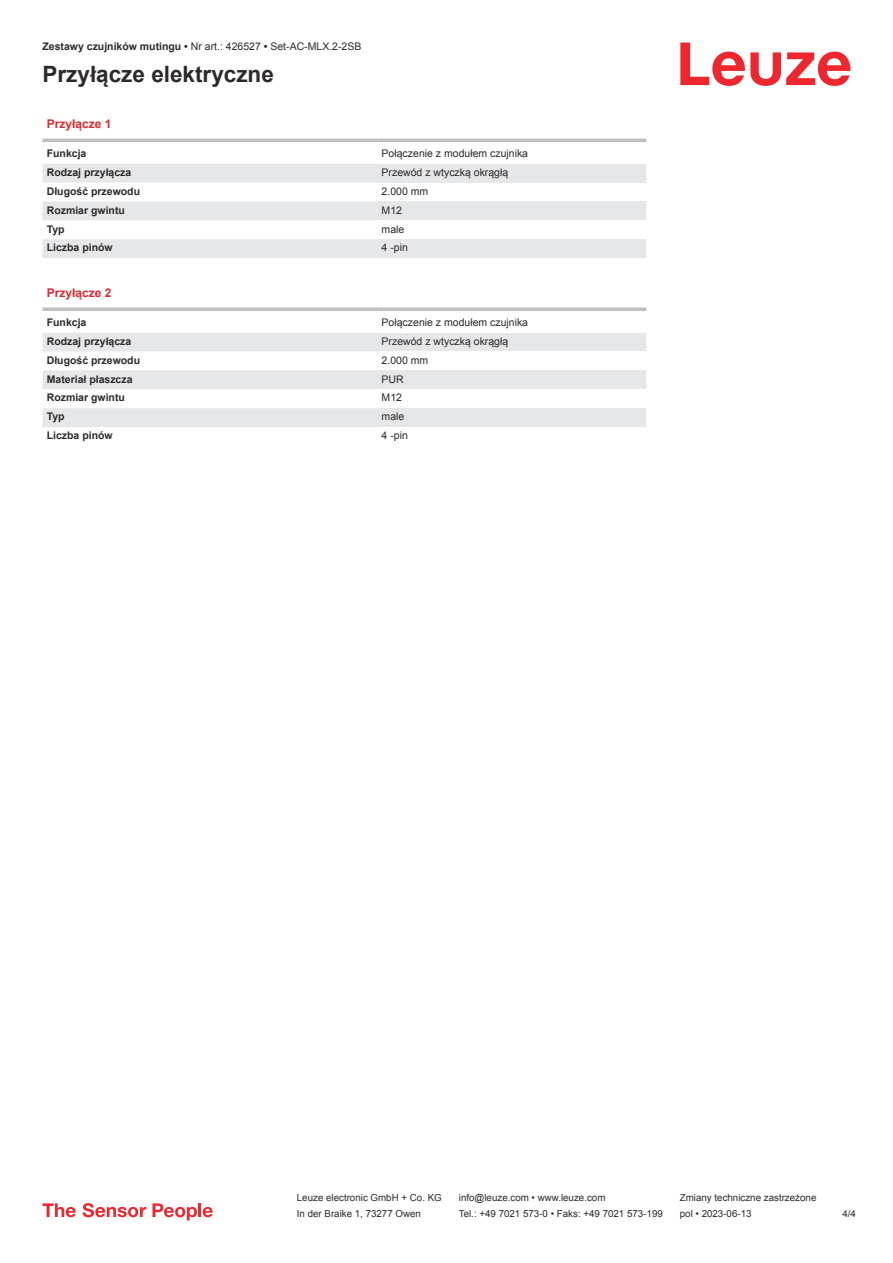
<style>
.page{position:relative;width:893px;height:1263px;background:#fff}
.page>*{position:absolute;margin:0;border:0;box-sizing:border-box;transform-origin:0 0}
.t1{font:700 22.5px "Arial";color:#2b292a}
.t2{font:700 12px "Arial";color:#db2a30}
.t3{font:10.5px "Arial";color:#2b292a}
.t4{font:700 10.5px "Arial";color:#2b292a}
.t5{font:9.75px "Arial";color:#2b292a}
.s1{font-weight:700}
</style>
<div class="page">
<svg style="left:680px;top:43px;width:170px;height:43px"></svg>
<svg style="left:43px;top:138px;width:603px;height:1px"></svg>
<svg style="left:43px;top:164px;width:335px;height:94px;fill:#e6e7e9"></svg>
<hr style="left:43px;top:139px;width:335px;height:3px;background:#bdbfc1">
<hr style="left:378px;top:139px;width:268px;height:3px;background:#bdbfc1">
<div style="left:378px;top:164px;width:268px;height:19px;background:#e6e7e9"></div>
<div style="left:378px;top:201px;width:268px;height:19px;background:#e6e7e9"></div>
<div style="left:378px;top:239px;width:268px;height:19px;background:#e6e7e9"></div>
<svg style="left:43px;top:333px;width:335px;height:94px;fill:#e6e7e9"></svg>
<svg style="left:43px;top:307px;width:335px;height:4px"></svg>
<svg style="left:378px;top:307px;width:268px;height:4px"></svg>
<div style="left:378px;top:333px;width:268px;height:18px;background:#e6e7e9"></div>
<div style="left:378px;top:370px;width:268px;height:19px;background:#e6e7e9"></div>
<div style="left:378px;top:408px;width:268px;height:19px;background:#e6e7e9"></div>
<svg style="left:43px;top:1203px;width:33px;height:14px"></svg>
<svg style="left:83px;top:1203px;width:63px;height:14px"></svg>
<svg style="left:153px;top:1203px;width:44px;height:17px"></svg>
<hr style="left:198px;top:1203px;width:3px;height:14px;background:#ed272d">
<svg style="left:203px;top:1207px;width:10px;height:10px"></svg>
<p class="t3" style="left:43px;top:40px;width:320px"><span class="s1">Zestawy czujników mutingu •</span> Nr art.: 426527 <span class="s1">•</span> Set-AC-MLX.2-2SB</p>
<h1 class="t1" style="left:43px;top:58px;width:233px">Przyłącze elektryczne</h1>
<p class="t2" style="left:47px;top:115px;width:66px">Przyłącze 1</p>
<p class="t4" style="left:47px;top:149px;width:41px">Funkcja</p>
<p class="t3" style="left:382px;top:146px;width:148px">Połączenie z modułem czujnika</p>
<p class="t4" style="left:47px;top:165px;width:86px">Rodzaj przyłącza</p>
<p class="t3" style="left:382px;top:165px;width:128px">Przewód z wtyczką okrągłą</p>
<p class="t4" style="left:47px;top:184px;width:95px">Długość przewodu</p>
<p class="t3" style="left:382px;top:184px;width:48px">2.000 mm</p>
<p class="t4" style="left:47px;top:206px;width:80px">Rozmiar gwintu</p>
<p class="t3" style="left:382px;top:203px;width:22px">M12</p>
<p class="t4" style="left:47px;top:225px;width:19px">Typ</p>
<p class="t3" style="left:382px;top:222px;width:24px">male</p>
<p class="t4" style="left:47px;top:244px;width:67px">Liczba pinów</p>
<p class="t3" style="left:382px;top:241px;width:28px">4 -pin</p>
<p class="t2" style="left:47px;top:284px;width:66px">Przyłącze 2</p>
<p class="t4" style="left:47px;top:318px;width:41px">Funkcja</p>
<p class="t3" style="left:382px;top:315px;width:148px">Połączenie z modułem czujnika</p>
<p class="t4" style="left:47px;top:334px;width:86px">Rodzaj przyłącza</p>
<p class="t3" style="left:382px;top:334px;width:128px">Przewód z wtyczką okrągłą</p>
<p class="t4" style="left:47px;top:353px;width:95px">Długość przewodu</p>
<p class="t3" style="left:382px;top:353px;width:48px">2.000 mm</p>
<p class="t4" style="left:47px;top:371px;width:87px">Materiał płaszcza</p>
<p class="t3" style="left:382px;top:372px;width:24px">PUR</p>
<p class="t4" style="left:47px;top:394px;width:80px">Rozmiar gwintu</p>
<p class="t3" style="left:382px;top:391px;width:22px">M12</p>
<p class="t4" style="left:47px;top:413px;width:19px">Typ</p>
<p class="t3" style="left:382px;top:409px;width:24px">male</p>
<p class="t4" style="left:47px;top:432px;width:67px">Liczba pinów</p>
<p class="t3" style="left:382px;top:428px;width:28px">4 -pin</p>
<p class="t5" style="left:297px;top:1191px;width:146px">Leuze electronic GmbH + Co. KG</p>
<p class="t5" style="left:459px;top:1191px;width:148px">info@leuze.com • www.leuze.com</p>
<p class="t5" style="left:680px;top:1191px;width:138px">Zmiany techniczne zastrzeżone</p>
<p class="t5" style="left:297px;top:1207px;width:126px">In der Braike 1, 73277 Owen</p>
<p class="t5" style="left:459px;top:1207px;width:205px">Tel.: +49 7021 573-0 • Faks: +49 7021 573-199</p>
<p class="t5" style="left:680px;top:1207px;width:73px">pol • 2023-06-13</p>
<p class="t5" style="left:842px;top:1207px;width:15px">4 /4</p>
</div>
